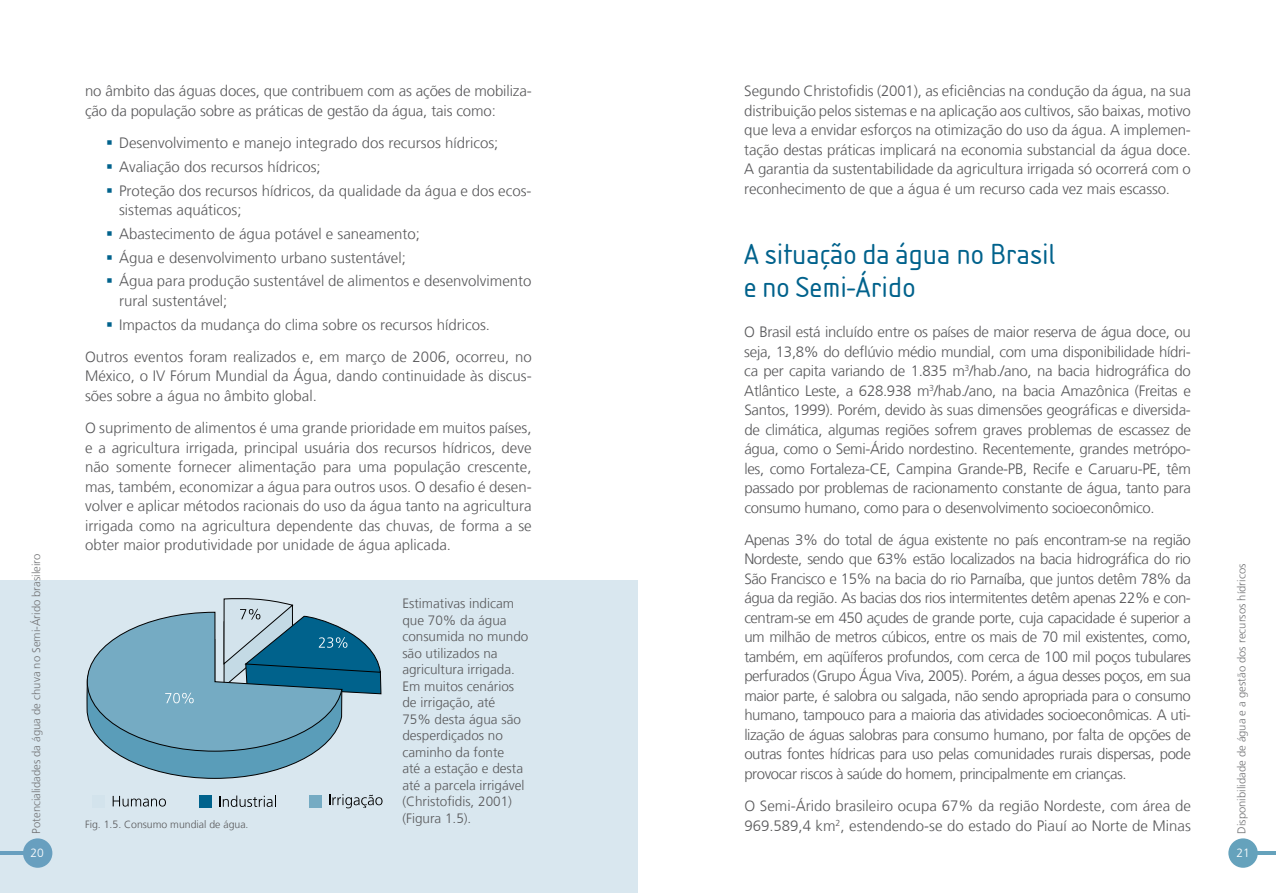
<style>
.page{position:relative;width:1276px;height:893px;background:#fff}
.page>*{position:absolute;margin:0;border:0;box-sizing:border-box;transform-origin:0 0}
.t1{font:30px/33px "Isonorm D";color:#00628c}
.t2{font:300 15px/19.5px "Frutiger LT";color:#58585a}
.t3{font:300 13.5px/16.5px "Frutiger LT";color:#58585a}
.t4{font:300 12px "Frutiger LT";color:#fff}
.t5{font:300 11.25px "Frutiger LT";color:#707173}
.t6{font:300 10.5px "Frutiger LT";color:#58585a}
.s1{color:#00628c}
</style>
<div class="page">
<div style="left:1228px;top:838px;width:29px;height:30px;background:#65a2bc;border-radius:50%"></div>
<hr style="left:1250px;top:851px;width:26px;height:4px;background:#65a2bc">
<div style="left:0;top:581px;width:638px;height:312px;background:#d9e7ef"></div>
<div style="left:93px;top:795px;width:12px;height:12px;background:#d3e3ec"></div>
<div style="left:200px;top:795px;width:12px;height:12px;background:#00628c"></div>
<div style="left:309px;top:795px;width:12px;height:12px;background:#75abc3"></div>
<svg style="left:113px;top:796px;width:53px;height:11px"></svg>
<svg style="left:219px;top:795px;width:57px;height:12px"></svg>
<svg style="left:329px;top:794px;width:53px;height:14px"></svg>
<svg style="left:87px;top:598px;width:294px;height:181px"></svg>
<p class="t5" style="left:30px;top:834px;width:282px;rotate:-90deg">Potencialidades da água de chuva no Semi-Árido brasileiro</p>
<p class="t4" style="left:30px;top:846px;width:15px">20</p>
<p class="t2" style="left:85px;top:82px;width:448px">no âmbito das águas doces, que contribuem com as ações de mobiliza&shy;ção da população sobre as práticas de gestão da água, tais como:</p>
<p class="t2" style="left:106px;top:133px;width:393px"><span class="s1">▪</span> Desenvolvimento e manejo integrado dos recursos hídricos;</p>
<p class="t2" style="left:106px;top:157px;width:216px"><span class="s1">▪</span> Avaliação dos recursos hídricos;</p>
<p class="t2" style="left:119px;top:181px;width:414px;text-indent:-13px"><span class="s1">▪</span> Proteção dos recursos hídricos, da qualidade da água e dos ecos&shy;sistemas aquáticos;</p>
<p class="t2" style="left:106px;top:224px;width:315px"><span class="s1">▪</span> Abastecimento de água potável e saneamento;</p>
<p class="t2" style="left:106px;top:248px;width:301px"><span class="s1">▪</span> Água e desenvolvimento urbano sustentável;</p>
<p class="t2" style="left:119px;top:272px;width:414px;text-indent:-13px"><span class="s1">▪</span> Água para produção sustentável de alimentos e desenvolvimento rural sustentável;</p>
<p class="t2" style="left:85px;top:308px;width:448px;line-height:32.2px;text-indent:21px"><span class="s1">▪</span> Impactos da mudança do clima sobre os recursos hídricos.<br>Outros eventos foram realizados e, em março de 2006, ocorreu, no</p>
<p class="t2" style="left:85px;top:367px;width:448px">México, o IV Fórum Mundial da Água, dando continuidade às discus&shy;sões sobre a água no âmbito global.</p>
<p class="t2" style="left:85px;top:418px;width:448px;text-align:justify">O suprimento de alimentos é uma grande prioridade em muitos países, e a agricultura irrigada, principal usuária dos recursos hídricos, deve não somente fornecer alimentação para uma população crescente, mas, também, economizar a água para outros usos. O desafio é desen&shy;volver e aplicar métodos racionais do uso da água tanto na agricultura irrigada como na agricultura dependente das chuvas, de forma a se obter maior produtividade por unidade de água aplicada.</p>
<p class="t6" style="left:85px;top:818px;width:165px">Fig. 1.5. Consumo mundial de água.</p>
<p class="t3" style="left:402px;top:596px;width:128px">Estimativas indicam que 70% da água consumida no mundo são utilizados na agricultura irrigada.<br>Em muitos cenários de irrigação, até<br>75% desta água são desperdiçados no caminho da fonte<br>até a estação e desta até a parcela irrigável (Christofidis, 2001) (Figura 1.5).</p>
<p class="t2" style="left:744px;top:82px;width:448px;text-align:justify">Segundo Christofidis (2001), as eficiências na condução da água, na sua distribuição pelos sistemas e na aplicação aos cultivos, são baixas, motivo que leva a envidar esforços na otimização do uso da água. A implemen&shy;tação destas práticas implicará na economia substancial da água doce.<br>A garantia da sustentabilidade da agricultura irrigada só ocorrerá com o reconhecimento de que a água é um recurso cada vez mais escasso.</p>
<h1 class="t1" style="left:743px;top:238px;width:313px">A situação da água no Brasil e no Semi-Árido</h1>
<p class="t2" style="left:744px;top:322px;width:448px;text-align:justify">O Brasil está incluído entre os países de maior reserva de água doce, ou seja, 13,8% do deflúvio médio mundial, com uma disponibilidade hídri&shy;ca per capita variando de 1.835 m<sup>3</sup>/hab./ano, na bacia hidrográfica do Atlântico Leste, a 628.938 m<sup>3</sup>/hab./ano, na bacia Amazônica (Freitas e Santos, 1999). Porém, devido às suas dimensões geográficas e diversida&shy;de climática, algumas regiões sofrem graves problemas de escassez de água, como o Semi-Árido nordestino. Recentemente, grandes metrópo&shy;les, como Fortaleza-CE, Campina Grande-PB, Recife e Caruaru-PE, têm passado por problemas de racionamento constante de água, tanto para consumo humano, como para o desenvolvimento socioeconômico.</p>
<p class="t2" style="left:744px;top:530px;width:448px;text-align:justify">Apenas 3% do total de água existente no país encontram-se na região Nordeste, sendo que 63% estão localizados na bacia hidrográfica do rio São Francisco e 15% na bacia do rio Parnaíba, que juntos detêm 78% da água da região. As bacias dos rios intermitentes detêm apenas 22% e con&shy;centram-se em 450 açudes de grande porte, cuja capacidade é superior a um milhão de metros cúbicos, entre os mais de 70 mil existentes, como, também, em aqüíferos profundos, com cerca de 100 mil poços tubulares perfurados (Grupo Água Viva, 2005). Porém, a água desses poços, em sua maior parte, é salobra ou salgada, não sendo apropriada para o consumo humano, tampouco para a maioria das atividades socioeconômicas. A uti&shy;lização de águas salobras para consumo humano, por falta de opções de outras fontes hídricas para uso pelas comunidades rurais dispersas, pode provocar riscos à saúde do homem, principalmente em crianças.</p>
<p class="t2" style="left:744px;top:796px;width:448px">O Semi-Árido brasileiro ocupa 67% da região Nordeste, com área de<br>969.589,4 km<sup>2</sup>, estendendo-se do estado do Piauí ao Norte de Minas</p>
<p class="t5" style="left:1235px;top:834px;width:272px;rotate:-90deg">Disponibilidade de água e a gestão dos recursos hídricos</p>
<p class="t4" style="left:1236px;top:846px;width:15px">21</p>
</div>
